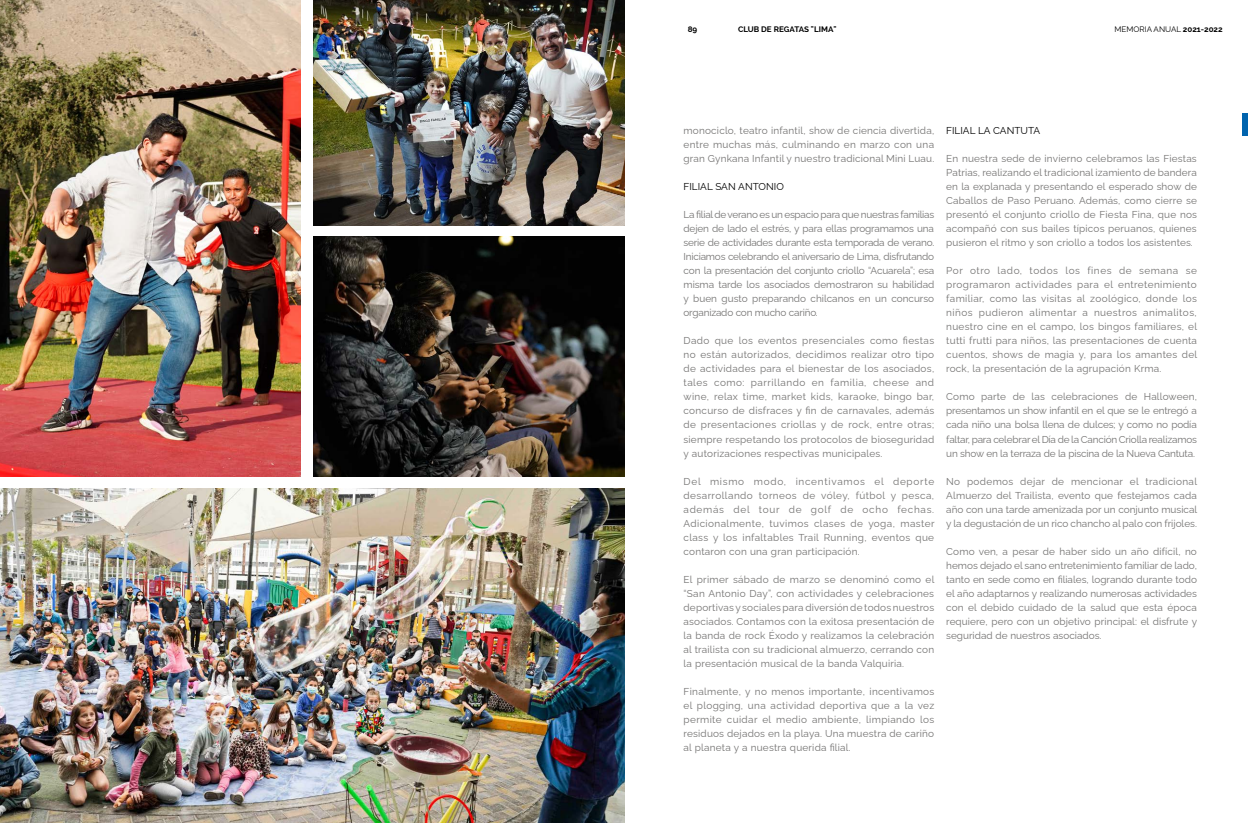
<style>
.page{position:relative;width:1248px;height:823px;background:#fff}
.page>*{position:absolute;margin:0;border:0;box-sizing:border-box;transform-origin:0 0}
.t1{font:100 10px/14px "Raleway";letter-spacing:.015em;color:#747372;text-align:justify}
.t2{font:100 10px "Raleway";color:#000}
.t3{font:700 8px "Raleway";color:#000}
.t4{font:100 8px "Raleway";color:#000}
.s1{font-weight:700}
</style>
<div class="page">
<img style="left:0;top:488px;width:624px;height:334px">
<img style="left:0;top:0;width:300px;height:476px">
<img style="left:313px;top:0;width:311px;height:225px">
<img style="left:313px;top:237px;width:311px;height:239px">
<div style="left:1242px;top:113px;width:5px;height:23px;background:#0064ae"></div>
<p class="t3" style="left:687px;top:24px;width:11px">89</p>
<p class="t3" style="left:738px;top:24px;width:100px">CLUB DE REGATAS "LIMA"</p>
<p class="t4" style="left:1114px;top:23px;width:110px">MEMORIA ANUAL <span class="s1">2021-2022</span></p>
<p class="t1" style="left:683px;top:122px;width:252px">monociclo, teatro infantil, show de ciencia divertida, entre muchas más, culminando en marzo con una gran Gynkana Infantil y nuestro tradicional Mini Luau.</p>
<p class="t2" style="left:683px;top:178px;width:102px">FILIAL SAN ANTONIO</p>
<p class="t1" style="left:683px;top:206px;width:252px">La filial de verano es un espacio para que nuestras familias dejen de lado el estrés, y para ellas programamos una serie de actividades durante esta temporada de verano.<br>Iniciamos celebrando el aniversario de Lima, disfrutando con la presentación del conjunto criollo “Acuarela”; esa misma tarde los asociados demostraron su habilidad y buen gusto preparando chilcanos en un concurso organizado con mucho cariño.</p>
<p class="t1" style="left:683px;top:332px;width:252px">Dado que los eventos presenciales como fiestas no están autorizados, decidimos realizar otro tipo de actividades para el bienestar de los asociados, tales como: parrillando en familia, cheese and wine, relax time, market kids, karaoke, bingo bar, concurso de disfraces y fin de carnavales, además de presentaciones criollas y de rock, entre otras; siempre respetando los protocolos de bioseguridad y autorizaciones respectivas municipales.</p>
<p class="t1" style="left:683px;top:472px;width:252px">Del mismo modo, incentivamos el deporte desarrollando torneos de vóley, fútbol y pesca, además del tour de golf de ocho fechas.<br>Adicionalmente, tuvimos clases de yoga, master class y los infaltables Trail Running, eventos que contaron con una gran participación.</p>
<p class="t1" style="left:683px;top:570px;width:252px">El primer sábado de marzo se denominó como el “San Antonio Day”, con actividades y celebraciones deportivas y sociales para diversión de todos nuestros asociados. Contamos con la exitosa presentación de la banda de rock Éxodo y realizamos la celebración al trailista con su tradicional almuerzo, cerrando con la presentación musical de la banda Valquiria.</p>
<p class="t1" style="left:683px;top:682px;width:252px">Finalmente, y no menos importante, incentivamos el plogging, una actividad deportiva que a la vez permite cuidar el medio ambiente, limpiando los residuos dejados en la playa. Una muestra de cariño al planeta y a nuestra querida filial.</p>
<p class="t2" style="left:946px;top:122px;width:95px">FILIAL LA CANTUTA</p>
<p class="t1" style="left:946px;top:150px;width:252px">En nuestra sede de invierno celebramos las Fiestas Patrias, realizando el tradicional izamiento de bandera en la explanada y presentando el esperado show de Caballos de Paso Peruano. Además, como cierre se presentó el conjunto criollo de Fiesta Fina, que nos acompañó con sus bailes típicos peruanos, quienes pusieron el ritmo y son criollo a todos los asistentes.</p>
<p class="t1" style="left:946px;top:262px;width:252px">Por otro lado, todos los fines de semana se programaron actividades para el entretenimiento familiar, como las visitas al zoológico, donde los niños pudieron alimentar a nuestros animalitos, nuestro cine en el campo, los bingos familiares, el tutti frutti para niños, las presentaciones de cuenta cuentos, shows de magia y, para los amantes del rock, la presentación de la agrupación Krma.</p>
<p class="t1" style="left:946px;top:388px;width:252px">Como parte de las celebraciones de Halloween, presentamos un show infantil en el que se le entregó a cada niño una bolsa llena de dulces; y como no podía faltar, para celebrar el Día de la Canción Criolla realizamos un show en la terraza de la piscina de la Nueva Cantuta.</p>
<p class="t1" style="left:946px;top:472px;width:252px">No podemos dejar de mencionar el tradicional Almuerzo del Trailista, evento que festejamos cada año con una tarde amenizada por un conjunto musical y la degustación de un rico chancho al palo con frijoles.</p>
<p class="t1" style="left:946px;top:542px;width:252px">Como ven, a pesar de haber sido un año difícil, no hemos dejado el sano entretenimiento familiar de lado, tanto en sede como en filiales, logrando durante todo el año adaptarnos y realizando numerosas actividades con el debido cuidado de la salud que esta época requiere, pero con un objetivo principal: el disfrute y seguridad de nuestros asociados.</p>
</div>
